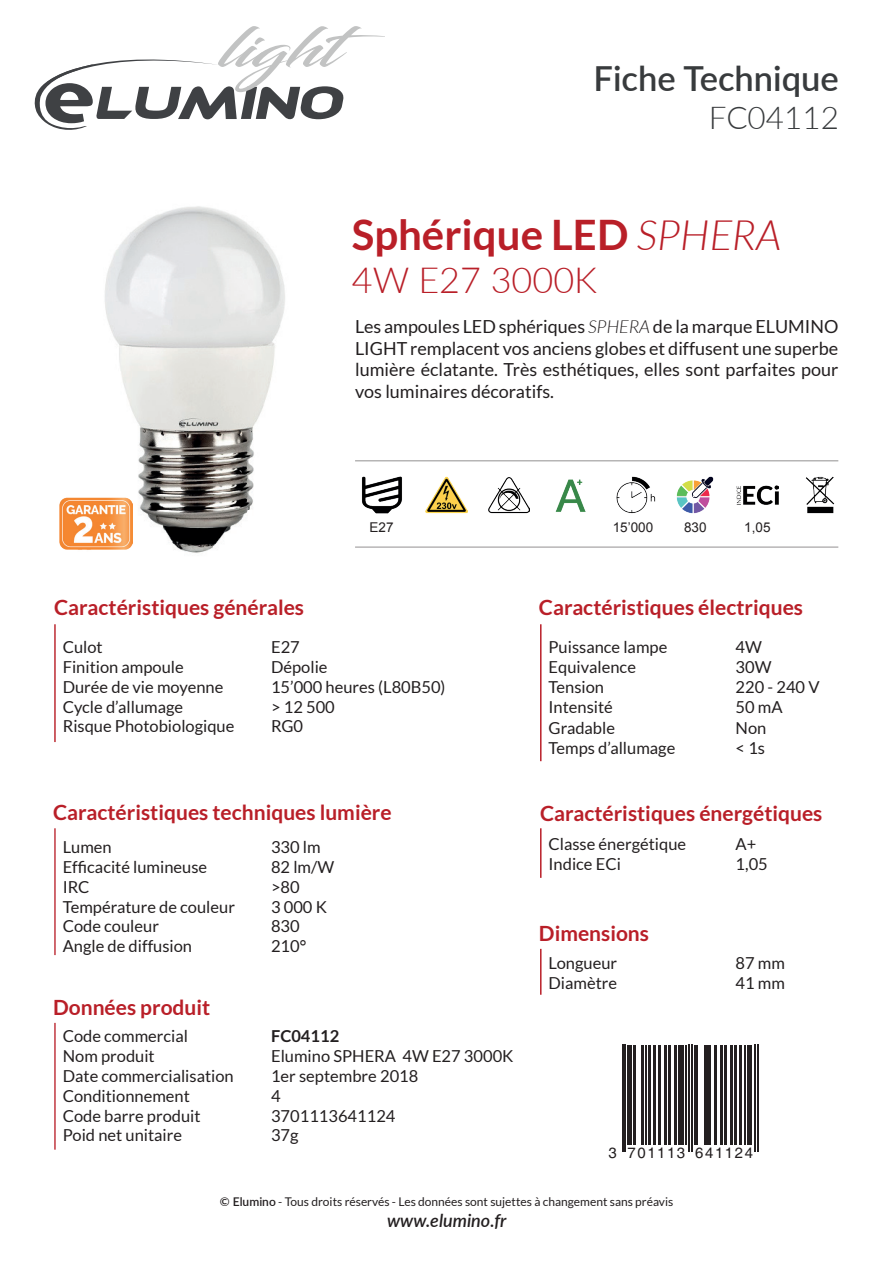
<style>
.page{position:relative;width:893px;height:1263px;background:#fff}
.page>*{position:absolute;margin:0;border:0;box-sizing:border-box;transform-origin:0 0}
.t1{font:700 42px "Lato";color:#b91f28}
.t2{font:300 36px "Lato";color:#b91f28}
.t3{font:600 34.5px "Lato";color:#383b3d}
.t4{font:300 31.5px "Lato";color:#383b3d}
.t5{font:700 21px "Lato";color:#b91f28}
.t6{font:18px/21.6px "Lato";color:#231f20;text-align:justify}
.t7{font:italic 600 18px "Lato";color:#231f20}
.t8{font:16.5px/19.8px "Lato";color:#231f20}
.t9{font:700 16.5px "Lato";color:#231f20}
.t10{font:14.85px "Helvetica";letter-spacing:.105em;color:#231f20}
.t11{font:13.5px "Arial";color:#231f20}
.t12{font:12px "Lato";color:#231f20}
.s1{font-weight:300;font-style:italic}
.s2{font-weight:600}
</style>
<div class="page">
<img style="left:105px;top:206px;width:180px;height:347px">
<svg style="left:34px;top:26px;width:351px;height:104px"></svg>
<hr style="left:54px;top:624px;width:2px;height:118px;background:#b91f28">
<hr style="left:54px;top:828px;width:2px;height:127px;background:#b91f28">
<hr style="left:54px;top:1023px;width:2px;height:127px;background:#b91f28">
<hr style="left:540px;top:624px;width:2px;height:137px;background:#b91f28">
<hr style="left:540px;top:828px;width:2px;height:50px;background:#b91f28">
<hr style="left:540px;top:949px;width:2px;height:46px;background:#b91f28">
<img style="left:362px;top:476px;width:40px;height:38px">
<img style="left:426px;top:476px;width:41px;height:38px">
<img style="left:488px;top:477px;width:41px;height:37px">
<img style="left:616px;top:476px;width:40px;height:38px">
<img style="left:676px;top:476px;width:38px;height:38px">
<img style="left:737px;top:485px;width:41px;height:20px">
<img style="left:555px;top:479px;width:31px;height:33px">
<hr style="left:355px;top:547px;width:483px;height:1px;background:#231f20">
<hr style="left:355px;top:461px;width:483px;height:1px;background:#231f20">
<img style="left:806px;top:476px;width:29px;height:38px">
<hr style="left:622px;top:1045px;width:1px;height:107px;background:#231f20">
<hr style="left:625px;top:1045px;width:1px;height:107px;background:#231f20">
<div style="left:627px;top:1045px;width:5px;height:99px;background:#231f20"></div>
<hr style="left:633px;top:1045px;width:3px;height:99px;background:#231f20">
<hr style="left:641px;top:1045px;width:2px;height:99px;background:#231f20">
<hr style="left:645px;top:1045px;width:1px;height:99px;background:#231f20">
<hr style="left:648px;top:1045px;width:3px;height:99px;background:#231f20">
<hr style="left:653px;top:1045px;width:3px;height:99px;background:#231f20">
<hr style="left:658px;top:1045px;width:3px;height:99px;background:#231f20">
<hr style="left:663px;top:1045px;width:3px;height:99px;background:#231f20">
<hr style="left:668px;top:1045px;width:3px;height:99px;background:#231f20">
<hr style="left:674px;top:1045px;width:3px;height:99px;background:#231f20">
<div style="left:678px;top:1045px;width:6px;height:99px;background:#231f20"></div>
<hr style="left:685px;top:1045px;width:2px;height:99px;background:#231f20">
<hr style="left:688px;top:1045px;width:1px;height:107px;background:#231f20">
<hr style="left:691px;top:1045px;width:1px;height:107px;background:#231f20">
<hr style="left:694px;top:1045px;width:1px;height:99px;background:#231f20">
<hr style="left:697px;top:1045px;width:1px;height:99px;background:#231f20">
<hr style="left:704px;top:1045px;width:1px;height:99px;background:#231f20">
<hr style="left:707px;top:1045px;width:4px;height:99px;background:#231f20">
<hr style="left:714px;top:1045px;width:3px;height:99px;background:#231f20">
<hr style="left:720px;top:1045px;width:3px;height:99px;background:#231f20">
<hr style="left:724px;top:1045px;width:3px;height:99px;background:#231f20">
<hr style="left:730px;top:1045px;width:3px;height:99px;background:#231f20">
<hr style="left:734px;top:1045px;width:3px;height:99px;background:#231f20">
<hr style="left:738px;top:1045px;width:3px;height:99px;background:#231f20">
<hr style="left:744px;top:1045px;width:2px;height:99px;background:#231f20">
<hr style="left:747px;top:1045px;width:4px;height:99px;background:#231f20">
<hr style="left:754px;top:1045px;width:2px;height:107px;background:#231f20">
<hr style="left:757px;top:1045px;width:2px;height:107px;background:#231f20">
<img style="left:59px;top:492px;width:73px;height:60px">
<h3 class="t3" style="left:594px;top:53px;width:247px">Fiche Technique</h3>
<h3 class="t4" style="left:709px;top:96px;width:132px">FC04112</h3>
<h1 class="t1" style="left:352px;top:211px;width:431px">Sphérique LED <span class="s1">SPHERA</span></h1>
<h2 class="t2" style="left:352px;top:255px;width:247px">4W E27 3000K</h2>
<p class="t6" style="left:355px;top:316px;width:485px">Les ampoules LED sphériques <span class="s1">SPHERA</span> de la marque ELUMINO LIGHT remplacent vos anciens globes et diffusent une superbe lumière éclatante. Très esthétiques, elles sont parfaites pour vos luminaires décoratifs.</p>
<p class="t11" style="left:370px;top:518px;width:26px">E27</p>
<p class="t11" style="left:613px;top:519px;width:42px">15’000</p>
<p class="t11" style="left:684px;top:519px;width:24px">830</p>
<p class="t11" style="left:744px;top:519px;width:28px">1,05</p>
<p class="t5" style="left:54px;top:596px;width:251px">Caractéristiques générales</p>
<p class="t8" style="left:63px;top:637px;width:173px">Culot<br>Finition ampoule<br>Durée de vie moyenne<br>Cycle d’allumage<br>Risque Photobiologique</p>
<p class="t8" style="left:271px;top:637px;width:176px">E27<br>Dépolie<br>15’000 heures (L80B50) &gt; 12 500<br>RG0</p>
<p class="t5" style="left:53px;top:801px;width:340px">Caractéristiques techniques lumière</p>
<p class="t8" style="left:63px;top:837px;width:174px">Lumen<br>Efficacité lumineuse<br>IRC<br>Température de couleur<br>Code couleur<br>Angle de diffusion</p>
<p class="t8" style="left:271px;top:837px;width:65px">330 lm<br>82 lm/W &gt;80<br>3 000 K<br>830<br>210°</p>
<p class="t5" style="left:53px;top:995px;width:159px">Données produit</p>
<p class="t8" style="left:63px;top:1026px;width:173px">Code commercial<br>Nom produit<br>Date commercialisation<br>Conditionnement<br>Code barre produit<br>Poid net unitaire</p>
<p class="t9" style="left:271px;top:1027px;width:70px">FC04112</p>
<p class="t8" style="left:271px;top:1046px;width:244px">Elumino SPHERA 4W E27 3000K<br>1er septembre 2018<br>4<br>3701113641124<br>37g</p>
<p class="t5" style="left:539px;top:596px;width:266px">Caractéristiques électriques</p>
<p class="t8" style="left:549px;top:637px;width:120px">Puissance lampe<br>Equivalence<br>Tension<br>Intensité</p>
<p class="t8" style="left:549px;top:718px;width:128px">Gradable<br>Temps d’allumage</p>
<p class="t8" style="left:736px;top:637px;width:85px">4W<br>30W<br>220 - 240 V<br>50 mA</p>
<p class="t8" style="left:736px;top:718px;width:32px">Non &lt; 1s</p>
<p class="t5" style="left:540px;top:801px;width:284px">Caractéristiques énergétiques</p>
<p class="t8" style="left:549px;top:834px;width:139px">Classe énergétique<br>Indice ECi</p>
<p class="t8" style="left:736px;top:834px;width:34px">A+<br>1,05</p>
<p class="t5" style="left:539px;top:921px;width:112px">Dimensions</p>
<p class="t8" style="left:549px;top:953px;width:70px">Longueur<br>Diamètre</p>
<p class="t8" style="left:736px;top:953px;width:51px">87 mm<br>41 mm</p>
<p class="t10" style="left:608px;top:1144px;width:146px">3 701113 641124</p>
<p class="t12" style="left:220px;top:1194px;width:455px"><span class="s2">© Elumino</span> - Tous droits réservés - Les données sont sujettes à changement sans préavis</p>
<p class="t7" style="left:387px;top:1207px;width:121px">www.elumino.fr</p>
</div>
